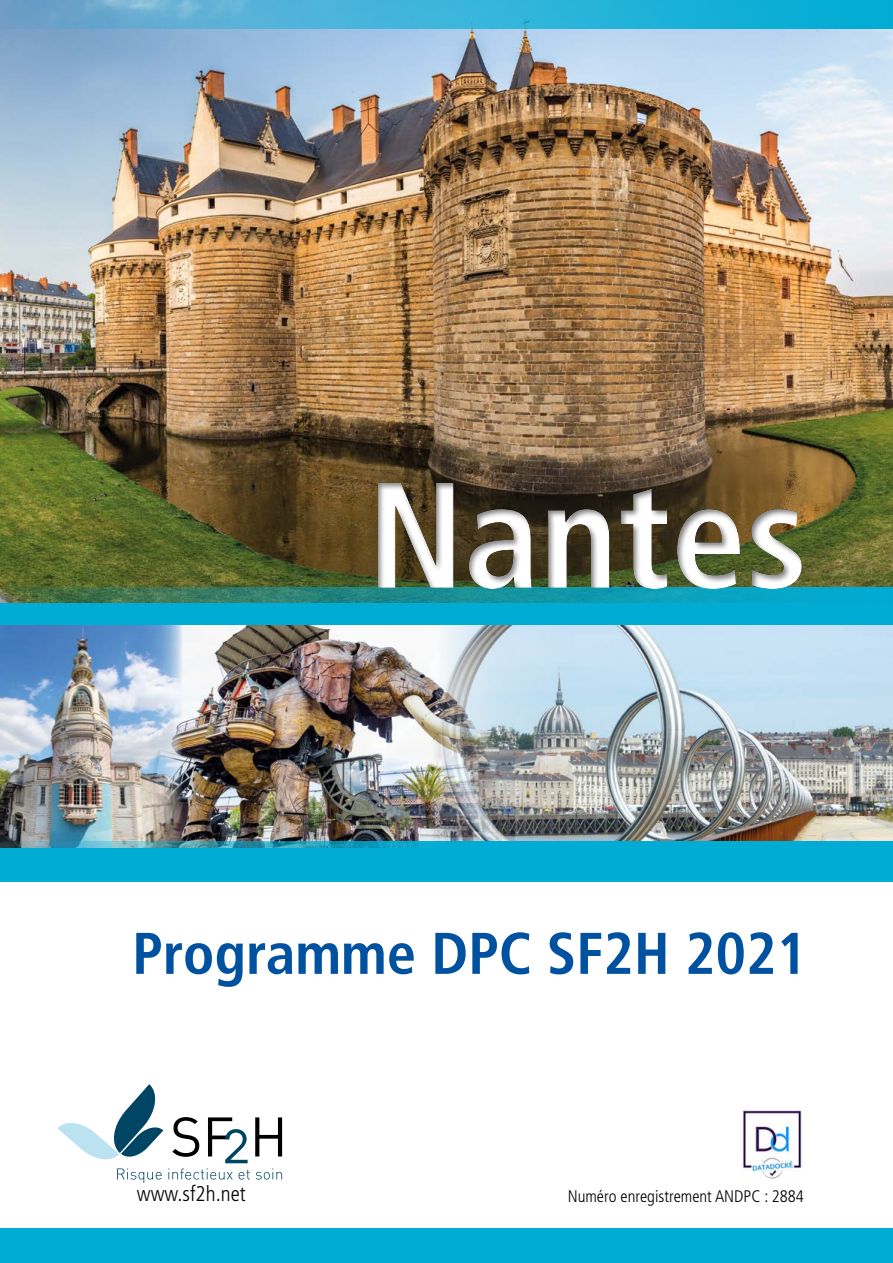
<style>
.page{position:relative;width:893px;height:1263px;background:#fff}
.page>*{position:absolute;margin:0;border:0;box-sizing:border-box;transform-origin:0 0}
.t1{font:700 condensed 150.45px "Frutiger LT Std";color:#fff}
.t2{font:700 condensed 58.65px "Frutiger LT Std";color:#0052a1}
.t3{font:300 condensed 21.3px "Frutiger LT Std";color:#000}
.t4{font:300 condensed 16.8px "Frutiger LT Std";color:#000}
</style>
<div class="page">
<img style="left:183px;top:625px;width:206px;height:216px">
<img style="left:389px;top:627px;width:504px;height:214px">
<img style="left:0;top:625px;width:183px;height:216px">
<img style="left:0;top:29px;width:893px;height:559px">
<div style="left:0;top:848px;width:893px;height:415px;background:#00acd4"></div>
<div style="left:0;top:882px;width:893px;height:345px;background:#fff"></div>
<svg style="left:0;top:841px;width:893px;height:7px;background:#1da3c3"></svg>
<svg style="left:0;top:0;width:893px;height:29px;background:#3bafd6"></svg>
<div style="left:0;top:603px;width:893px;height:22px;background:#00acd4"></div>
<svg style="left:0;top:588px;width:344px;height:15px;background:#3e785a"></svg>
<div style="left:344px;top:444px;width:549px;height:183px;background:#000;opacity:.5"></div>
<svg style="left:57px;top:1084px;width:225px;height:99px"></svg>
<img style="left:742px;top:1106px;width:65px;height:73px">
<h1 class="t1" style="left:367px;top:446px;width:442px">Nantes</h1>
<h2 class="t2" style="left:132px;top:919px;width:676px">Programme DPC SF2H 2021</h2>
<p class="t3" style="left:137px;top:1182px;width:110px">www.sf2h.net</p>
<p class="t4" style="left:568px;top:1186px;width:238px">Numéro enregistrement ANDPC : 2884</p>
</div>
